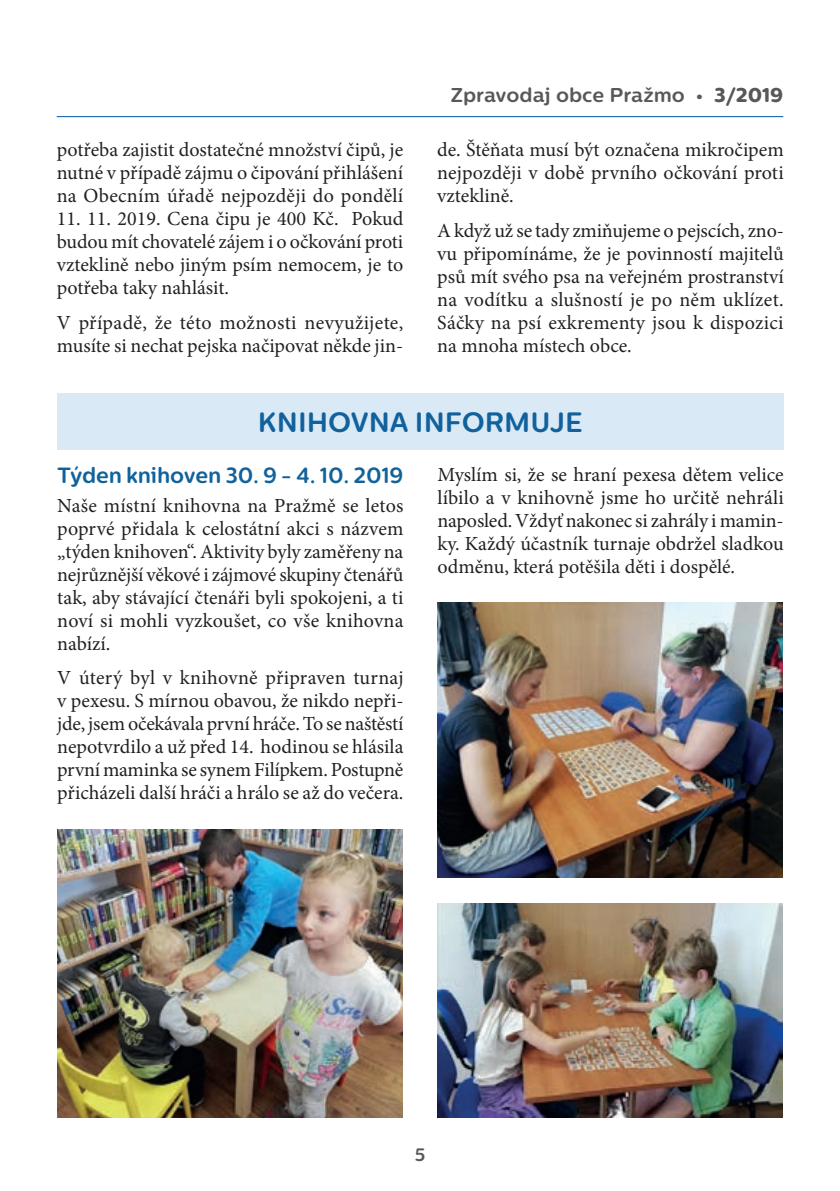
<style>
.page{position:relative;width:840px;height:1191px;background:#fff}
.page>*{position:absolute;margin:0;border:0;box-sizing:border-box;transform-origin:0 0}
.t1{font:700 28px "Centrale Sans Rounded";color:#11629c}
.t2{font:700 22px "Centrale Sans Rounded";letter-spacing:-.005em;color:#11629c}
.t3{font:20px/23px "Minion Pro";color:#231f20;text-align:justify}
.t4{font:700 20px "Centrale Sans Rounded";color:#57585a}
.t5{font:700 18px "Centrale Sans Rounded";color:#57585a}
.s1{font-weight:800}
</style>
<div class="page">
<hr style="left:57px;top:116px;width:725px;height:1px;background:#0154a6">
<div style="left:57px;top:393px;width:726px;height:56px;background:#dae9f6"></div>
<img style="left:57px;top:829px;width:345px;height:288px">
<img style="left:437px;top:903px;width:345px;height:214px">
<img style="left:437px;top:602px;width:345px;height:275px">
<p class="t3" style="left:57px;top:138px;width:348px">potřeba zajistit dostatečné množství čipů, je nutné v případě zájmu o čipování přihlášení na Obecním úřadě nejpozději do pondělí</p>
<p class="t3" style="left:57px;top:207px;width:348px">11. 11. 2019. Cena čipu je 400 Kč. Pokud budou mít chovatelé zájem i o očkování proti vzteklině nebo jiným psím nemocem, je to potřeba taky nahlásit.</p>
<p class="t3" style="left:57px;top:311px;width:348px">V případě, že této možnosti nevyužijete, musíte si nechat pejska načipovat někde jin-</p>
<p class="t4" style="left:450px;top:83px;width:334px">Zpravodaj obce Pražmo • <span class="s1">3/2019</span></p>
<p class="t3" style="left:437px;top:138px;width:348px">de. Štěňata musí být označena mikročipem nejpozději v době prvního očkování proti vzteklině.</p>
<p class="t3" style="left:437px;top:219px;width:348px">A když už se tady zmiňujeme o pejscích, zno&shy;vu připomínáme, že je povinností majitelů psů mít svého psa na veřejném prostranství na vodítku a slušností je po něm uklízet.<br>Sáčky na psí exkrementy jsou k dispozici na mnoha místech obce.</p>
<h1 class="t1" style="left:258px;top:405px;width:326px">KNIHOVNA INFORMUJE</h1>
<p class="t2" style="left:57px;top:462px;width:347px">Týden knihoven 30. 9 - 4. 10. 2019</p>
<p class="t3" style="left:57px;top:494px;width:347px">Naše místní knihovna na Pražmě se letos poprvé přidala k celostátní akci s názvem „týden knihoven“. Aktivity byly zaměřeny na nejrůznější věkové i zájmové skupiny čtenářů tak, aby stávající čtenáři byli spokojeni, a ti noví si mohli vyzkoušet, co vše knihovna nabízí.</p>
<p class="t3" style="left:57px;top:666px;width:347px">V úterý byl v knihovně připraven turnaj v pexesu. S mírnou obavou, že nikdo nepři&shy;jde, jsem očekávala první hráče. To se naštěstí nepotvrdilo a už před 14. hodinou se hlásila první maminka se synem Filípkem. Postupně přicházeli další hráči a hrálo se až do večera.</p>
<p class="t3" style="left:437px;top:463px;width:347px">Myslím si, že se hraní pexesa dětem velice líbilo a v knihovně jsme ho určitě nehráli naposled. Vždyť nakonec si zahrály i mamin&shy;ky. Každý účastník turnaje obdržel sladkou odměnu, která potěšila děti i dospělé.</p>
<p class="t5" style="left:414px;top:1143px;width:12px">5</p>
</div>
